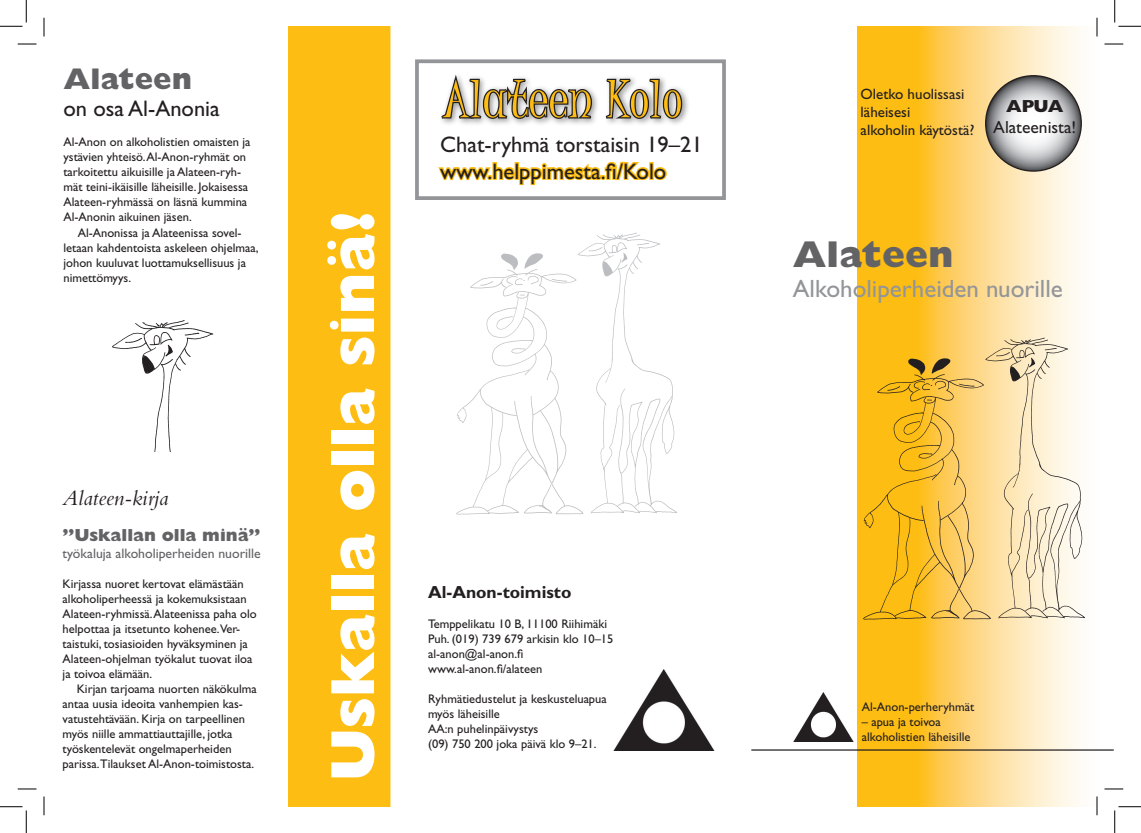
<style>
.page{position:relative;width:1141px;height:833px;background:#fff}
.page>*{position:absolute;margin:0;border:0;box-sizing:border-box;transform-origin:0 0}
.t1{font:800 62.5px "Gill Sans Std";color:#fff}
.t2{font:50px "Juice ITC";color:#fdbd12;scale:1.4 1}
.t3{font:800 37.5px "Gill Sans Std";color:#636366}
.t4{font:800 30px "Gill Sans Std";color:#636366}
.t5{font:25px "Gill Sans Std";color:#939598}
.t6{font:22.5px/27px "Gill Sans Std";color:#231f20}
.t7{font:italic 22.5px "Bembo Std";color:#231f20}
.t8{font:800 17.5px "Gill Sans Std";color:#636366}
.t9{font:700 17.5px "Gill Sans Std";color:#231f20}
.t10{font:17.5px "Gill Sans Std";color:#231f20}
.t11{font:800 17.5px "Gill Sans Std";color:#231f20}
.t12{font:15px/18px "Gill Sans Std";color:#231f20}
.t13{font:13.75px "Gill Sans Std";color:#636366}
.t14{font:12.5px/15px "Gill Sans Std";color:#231f20}
</style>
<div class="page">
<svg style="left:857px;top:26px;width:245px;height:780px;background:#fcd77c"></svg>
<div style="left:415px;top:59px;width:310px;height:141px;border:4px solid #939598"></div>
<svg style="left:438px;top:161px;width:229px;height:25px"></svg>
<img style="left:858px;top:327px;width:244px;height:305px">
<svg style="left:985px;top:76px;width:96px;height:95px"></svg>
<img style="left:794px;top:692px;width:59px;height:49px">
<hr style="left:751px;top:749px;width:362px;height:1px;background:#231f20">
<img style="left:614px;top:669px;width:100px;height:80px">
<img style="left:112px;top:320px;width:102px;height:131px">
<div style="left:288px;top:26px;width:102px;height:780px;background:#fdbd12"></div>
<img style="left:456px;top:232px;width:221px;height:283px">
<div style="left:437px;top:71px;width:254px;height:56px;background:#231f20;opacity:.5"></div>
<svg style="left:437px;top:71px;width:246px;height:56px"></svg>
<svg style="left:18px;top:43px;width:18px;height:2px"></svg>
<svg style="left:1104px;top:43px;width:19px;height:2px"></svg>
<svg style="left:18px;top:788px;width:18px;height:1px"></svg>
<svg style="left:1104px;top:788px;width:19px;height:1px"></svg>
<svg style="left:43px;top:18px;width:2px;height:18px"></svg>
<svg style="left:43px;top:796px;width:2px;height:18px"></svg>
<svg style="left:1096px;top:18px;width:1px;height:18px"></svg>
<svg style="left:1096px;top:796px;width:1px;height:18px"></svg>
<svg style="left:0;top:0;width:27px;height:27px"></svg>
<svg style="left:0;top:806px;width:27px;height:26px"></svg>
<svg style="left:1114px;top:0;width:26px;height:27px"></svg>
<svg style="left:1114px;top:806px;width:26px;height:26px"></svg>
<h3 class="t4" style="left:63px;top:62px;width:130px">Alateen</h3>
<h3 class="t6" style="left:63px;top:95px;width:158px">on osa Al-Anonia</h3>
<p class="t14" style="left:63px;top:135px;width:188px">Al-Anon on alkoholistien omaisten ja ystävien yhteisö. Al-Anon-ryhmät on tarkoitettu aikuisille ja Alateen-ryh&shy;mät teini-ikäisille läheisille. Jokaisessa Alateen-ryhmässä on läsnä kummina Al-Anonin aikuinen jäsen.</p>
<p class="t14" style="left:63px;top:225px;width:196px;text-indent:14px">Al-Anonissa ja Alateenissa sovel&shy;letaan kahdentoista askeleen ohjelmaa, johon kuuluvat luottamuksellisuus ja nimettömyys.</p>
<h3 class="t7" style="left:63px;top:484px;width:107px">Alateen-kirja</h3>
<h3 class="t8" style="left:63px;top:525px;width:200px">”Uskallan olla minä”</h3>
<p class="t13" style="left:63px;top:545px;width:200px">työkaluja alkoholiperheiden nuorille</p>
<p class="t14" style="left:63px;top:576px;width:196px">Kirjassa nuoret kertovat elämästään alkoholiperheessä ja kokemuksistaan Alateen-ryhmissä. Alateenissa paha olo helpottaa ja itsetunto kohenee.Ver&shy;taistuki, tosiasioiden hyväksyminen ja Alateen-ohjelman työkalut tuovat iloa ja toivoa elämään.</p>
<p class="t14" style="left:63px;top:681px;width:196px;text-indent:14px">Kirjan tarjoama nuorten näkökulma antaa uusia ideoita vanhempien kas&shy;vatustehtävään. Kirja on tarpeellinen myös niille ammattiauttajille, jotka työskentelevät ongelmaperheiden parissa.Tilaukset Al-Anon-toimistosta.</p>
<h1 class="t1" style="left:316px;top:780px;width:571px;rotate:-90deg">Uskalla olla sinä!</h1>
<h2 class="t2" style="left:442px;top:71px;width:173px">Alateen Kolo</h2>
<h3 class="t6" style="left:440px;top:131px;width:264px">Chat-ryhmä torstaisin 19–21 www.helppimesta.fi/Kolo</h3>
<h3 class="t9" style="left:428px;top:581px;width:145px">Al-Anon-toimisto</h3>
<p class="t14" style="left:428px;top:615px;width:187px">Temppelikatu 10 B, 11100 Riihimäki<br>Puh. (019) 739 679 arkisin klo 10–15 al-anon@al-anon.fi www.al-anon.fi/alateen</p>
<p class="t14" style="left:428px;top:690px;width:180px">Ryhmätiedustelut ja keskusteluapua myös läheisille<br>AA:n puhelinpäivystys<br>(09) 750 200 joka päivä klo 9–21.</p>
<p class="t12" style="left:860px;top:85px;width:115px">Oletko huolissasi läheisesi<br>alkoholin käytöstä?</p>
<h3 class="t11" style="left:1006px;top:96px;width:59px">APUA</h3>
<h3 class="t10" style="left:993px;top:117px;width:84px">Alateenista!</h3>
<h3 class="t3" style="left:792px;top:232px;width:162px">Alateen</h3>
<h3 class="t5" style="left:792px;top:273px;width:271px">Alkoholiperheiden nuorille</h3>
<p class="t14" style="left:861px;top:699px;width:114px">Al-Anon-perheryhmät</p>
<p class="t14" style="left:861px;top:714px;width:110px">– apua ja toivoa alkoholistien läheisille</p>
</div>
